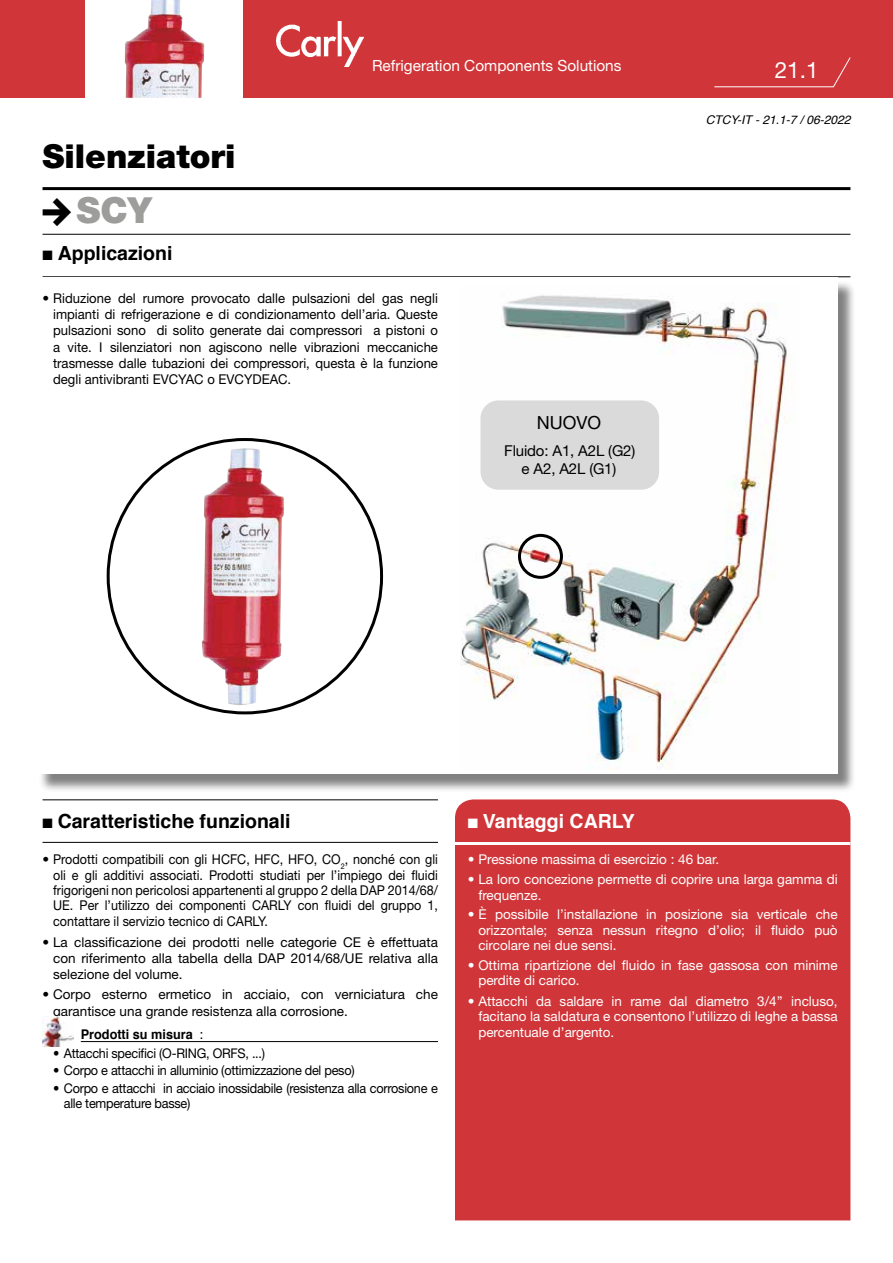
<style>
.page{position:relative;width:893px;height:1263px;background:#fff}
.page>*{position:absolute;margin:0;border:0;box-sizing:border-box;transform-origin:0 0}
.t1{font:900 36px "Helvetica Neue LT Pro";color:#9d9d9c}
.t2{font:900 33px "Helvetica Neue LT Pro";color:#000}
.t3{font:22.5px "Helvetica Neue LT Pro";color:#fff}
.t4{font:700 19.5px "Helvetica";color:#000}
.t5{font:700 19.5px "Helvetica";color:#fff}
.t6{font:18px "Helvetica Neue";color:#000}
.t7{font:15.3px "Helvetica Neue LT Pro";color:#fff}
.t8{font:15px/18px "Helvetica Neue LT Pro";letter-spacing:-.01em;color:#000;text-align:center}
.t9{font:13.5px/16.2px "Helvetica Neue LT Pro";color:#000;text-align:justify}
.t10{font:13.5px/15.5px "Helvetica Neue LT Pro";color:#fff}
.t11{font:13.35px/15px "Helvetica Neue LT Pro";letter-spacing:-.02em;color:#000;scale:.95 1}
.t12{font:700 13.35px "Helvetica";color:#000;scale:.95 1}
.t13{font:italic 12px "Helvetica";color:#000}
.s1{font-family:"Helvetica Neue LT Pro";font-weight:400}
</style>
<div class="page">
<div style="left:0;top:0;width:893px;height:98px;background:#d03639"></div>
<div style="left:455px;top:799px;width:395px;height:421px;background:#d03639"></div>
<hr style="left:43px;top:187px;width:807px;height:3px;background:#000">
<hr style="left:43px;top:234px;width:807px;height:1px;background:#000">
<hr style="left:43px;top:276px;width:807px;height:1px;background:#000">
<hr style="left:43px;top:799px;width:395px;height:1px;background:#000">
<hr style="left:43px;top:842px;width:395px;height:1px;background:#000">
<hr style="left:455px;top:842px;width:395px;height:3px;background:#fff">
<div style="left:85px;top:0;width:157px;height:99px;background:#fff"></div>
<img style="left:276px;top:21px;width:88px;height:45px">
<svg style="left:714px;top:57px;width:137px;height:31px"></svg>
<img style="left:125px;top:0;width:79px;height:98px">
<div style="left:38px;top:280px;width:818px;height:512px;background:#000;opacity:.5"></div>
<div style="left:36px;top:278px;width:802px;height:496px;background:#fff"></div>
<img style="left:202px;top:448px;width:82px;height:260px">
<img style="left:461px;top:295px;width:329px;height:475px">
<div style="left:518px;top:534px;width:45px;height:45px;border:3px solid #000;border-radius:50%"></div>
<hr style="left:81px;top:1041px;width:357px;height:1px;background:#000">
<img style="left:43px;top:1017px;width:31px;height:30px">
<div style="left:480px;top:400px;width:179px;height:90px;background:#dadada;border-radius:18px"></div>
<p class="t7" style="left:372px;top:56px;width:251px">Refrigeration Components Solutions</p>
<h3 class="t3" style="left:775px;top:56px;width:45px">21.1</h3>
<h2 class="t2" style="left:43px;top:137px;width:195px">Silenziatori</h2>
<h1 class="t1" style="left:77px;top:188px;width:77px">SCY</h1>
<h3 class="t4" style="left:43px;top:238px;width:132px">■ Applicazioni</h3>
<p class="t9" style="left:53px;top:290px;width:386px;text-indent:-11px">• Riduzione del rumore provocato dalle pulsazioni del gas negli impianti di refrigerazione e di condizionamento dell’aria. Queste pulsazioni sono di solito generate dai compressori a pistoni o a vite. I silenziatori non agiscono nelle vibrazioni meccaniche trasmesse dalle tubazioni dei compressori, questa è la funzione degli antivibranti EVCYAC o EVCYDEAC.</p>
<h3 class="t6" style="left:537px;top:410px;width:66px">NUOVO</h3>
<p class="t8" style="left:504px;top:441px;width:133px">Fluido: A1, A2L (G2) e A2, A2L (G1)</p>
<p class="t13" style="left:706px;top:110px;width:146px">CTCY-IT - 21.1-7 / 06-2022</p>
<h3 class="t4" style="left:43px;top:806px;width:250px">■ Caratteristiche funzionali</h3>
<h3 class="t5" style="left:468px;top:806px;width:169px">■ Vantaggi CARLY</h3>
<p class="t9" style="left:53px;top:851px;width:386px;line-height:15.5px;text-indent:-11px">• Prodotti compatibili con gli HCFC, HFC, HFO, CO<sub>2</sub>, nonché con gli oli e gli additivi associati. Prodotti studiati per l’impiego dei fluidi frigorigeni non pericolosi appartenenti al gruppo 2 della DAP 2014/68/ UE. Per l’utilizzo dei componenti CARLY con fluidi del gruppo 1, contattare il servizio tecnico di CARLY.</p>
<p class="t9" style="left:53px;top:933px;width:386px;text-indent:-11px">• La classificazione dei prodotti nelle categorie CE è effettuata con riferimento alla tabella della DAP 2014/68/UE relativa alla selezione del volume.</p>
<p class="t9" style="left:53px;top:986px;width:386px;text-indent:-11px">• Corpo esterno ermetico in acciaio, con verniciatura che garantisce una grande resistenza alla corrosione.</p>
<p class="t12" style="left:81px;top:1023px;width:131px">Prodotti su misura <span class="s1">:</span></p>
<p class="t11" style="left:53px;top:1046px;width:225px">• Attacchi specifici (O-RING, ORFS, ...)</p>
<p class="t11" style="left:53px;top:1063px;width:319px">• Corpo e attacchi in alluminio (ottimizzazione del peso)</p>
<p class="t11" style="left:64px;top:1080px;width:395px;text-indent:-11px">• Corpo e attacchi in acciaio inossidabile (resistenza alla corrosione e alle temperature basse)</p>
<p class="t10" style="left:468px;top:851px;width:253px">• Pressione massima di esercizio : 46 bar.</p>
<p class="t10" style="left:478px;top:871px;width:361px;text-indent:-11px">• La loro concezione permette di coprire una larga gamma di frequenze.</p>
<p class="t10" style="left:478px;top:906px;width:361px;text-align:justify;text-indent:-11px">• È possibile l’installazione in posizione sia verticale che orizzontale; senza nessun ritegno d’olio; il fluido può circolare nei due sensi.</p>
<p class="t10" style="left:478px;top:957px;width:361px;text-indent:-11px">• Ottima ripartizione del fluido in fase gassosa con minime perdite di carico.</p>
<p class="t10" style="left:478px;top:993px;width:361px;text-align:justify;text-indent:-11px">• Attacchi da saldare in rame dal diametro 3/4’’ incluso, facitano la saldatura e consentono l’utilizzo di leghe a bassa percentuale d’argento.</p>
</div>
